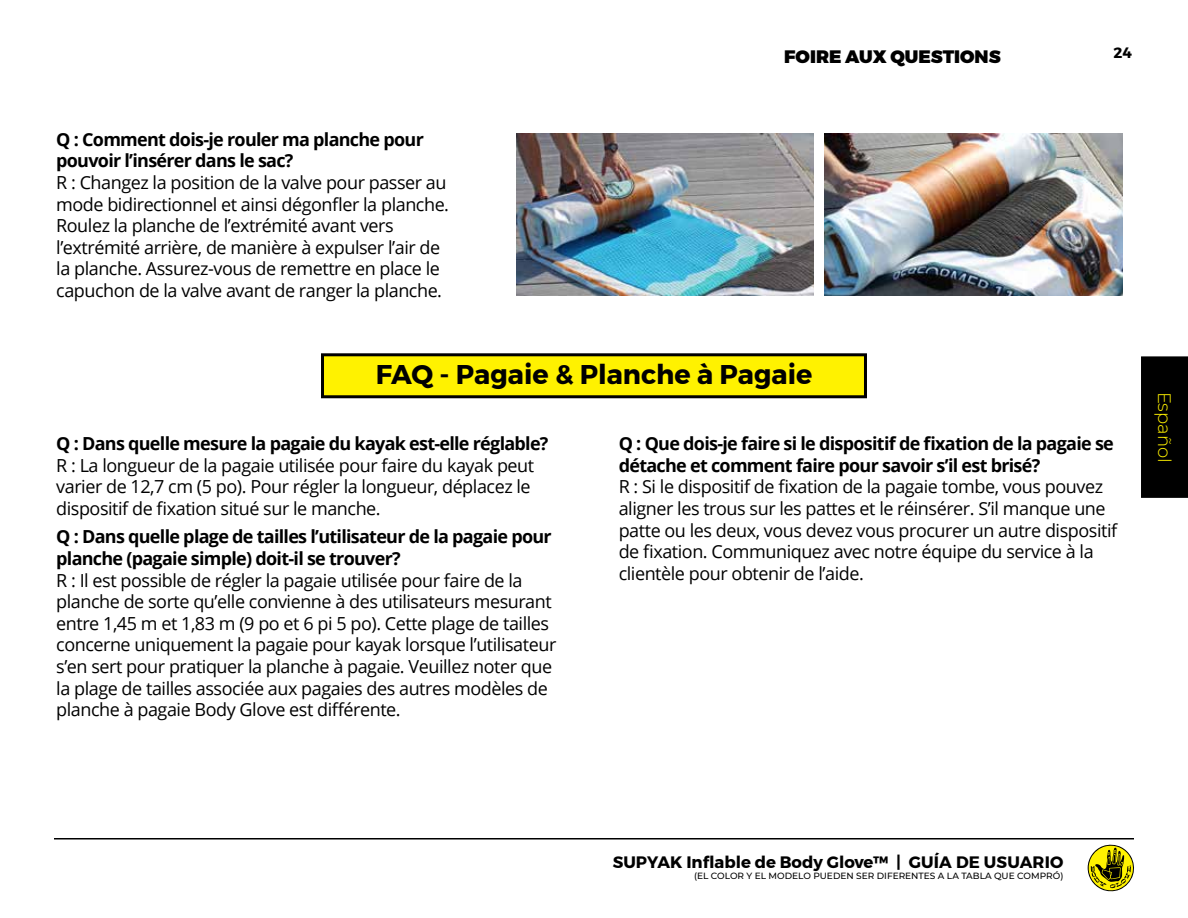
<style>
.page{position:relative;width:1188px;height:918px;background:#fff}
.page>*{position:absolute;margin:0;border:0;box-sizing:border-box;transform-origin:0 0}
.t1{font:700 27px "Montserrat";color:#000}
.t2{font:18px/21.6px "Open Sans";letter-spacing:-.025em;color:#000}
.t3{font:700 18px/21.6px "Open Sans";letter-spacing:-.04em;color:#000}
.t4{font:900 18px "Montserrat";color:#000}
.t5{font:300 18px "Montserrat";color:#fff200}
.t6{font:700 16.5px "Montserrat";color:#000}
.t7{font:700 15px "Montserrat";color:#000}
.t8{font:500 9px "Montserrat";color:#000}
</style>
<div class="page">
<div style="left:323px;top:355px;width:542px;height:42px;background:#fff200"></div>
<div style="left:321px;top:353px;width:546px;height:45px;border:3px solid #000"></div>
<img style="left:825px;top:134px;width:298px;height:162px">
<img style="left:517px;top:134px;width:297px;height:162px">
<hr style="left:54px;top:838px;width:1080px;height:2px;background:#000">
<svg style="left:1088px;top:844px;width:46px;height:48px"></svg>
<div style="left:1141px;top:356px;width:47px;height:142px;background:#000"></div>
<p class="t4" style="left:784px;top:46px;width:218px">FOIRE AUX QUESTIONS</p>
<p class="t7" style="left:1113px;top:44px;width:20px">24</p>
<p class="t3" style="left:56px;top:128px;width:369px">Q : Comment dois-je rouler ma planche pour pouvoir l’insérer dans le sac?</p>
<p class="t2" style="left:56px;top:171px;width:394px">R : Changez la position de la valve pour passer au mode bidirectionnel et ainsi dégonfler la planche.<br>Roulez la planche de l’extrémité avant vers l’extrémité arrière, de manière à expulser l’air de la planche. Assurez-vous de remettre en place le capuchon de la valve avant de ranger la planche.</p>
<h1 class="t1" style="left:376px;top:358px;width:438px">FAQ - Pagaie &amp; Planche à Pagaie</h1>
<p class="t3" style="left:56px;top:433px;width:494px">Q : Dans quelle mesure la pagaie du kayak est-elle réglable?</p>
<p class="t2" style="left:56px;top:454px;width:479px">R : La longueur de la pagaie utilisée pour faire du kayak peut varier de 12,7 cm (5 po). Pour régler la longueur, déplacez le dispositif de fixation situé sur le manche.</p>
<p class="t3" style="left:56px;top:526px;width:497px">Q : Dans quelle plage de tailles l’utilisateur de la pagaie pour planche (pagaie simple) doit-il se trouver?</p>
<p class="t2" style="left:56px;top:569px;width:502px">R : Il est possible de régler la pagaie utilisée pour faire de la planche de sorte qu’elle convienne à des utilisateurs mesurant entre 1,45 m et 1,83 m (9 po et 6 pi 5 po). Cette plage de tailles concerne uniquement la pagaie pour kayak lorsque l’utilisateur s’en sert pour pratiquer la planche à pagaie. Veuillez noter que la plage de tailles associée aux pagaies des autres modèles de planche à pagaie Body Glove est différente.</p>
<p class="t3" style="left:619px;top:433px;width:497px">Q : Que dois-je faire si le dispositif de fixation de la pagaie se détache et comment faire pour savoir s’il est brisé?</p>
<p class="t2" style="left:619px;top:476px;width:500px">R : Si le dispositif de fixation de la pagaie tombe, vous pouvez aligner les trous sur les pattes et le réinsérer. S’il manque une patte ou les deux, vous devez vous procurer un autre dispositif de fixation. Communiquez avec notre équipe du service à la clientèle pour obtenir de l’aide.</p>
<p class="t5" style="left:1177px;top:392px;width:73px;rotate:90deg">Español</p>
<p class="t6" style="left:613px;top:852px;width:452px">SUPYAK Inflable de Body Glove™ | GUÍA DE USUARIO</p>
<p class="t8" style="left:694px;top:869px;width:371px">(EL COLOR Y EL MODELO PUEDEN SER DIFERENTES A LA TABLA QUE COMPRÓ)</p>
</div>
